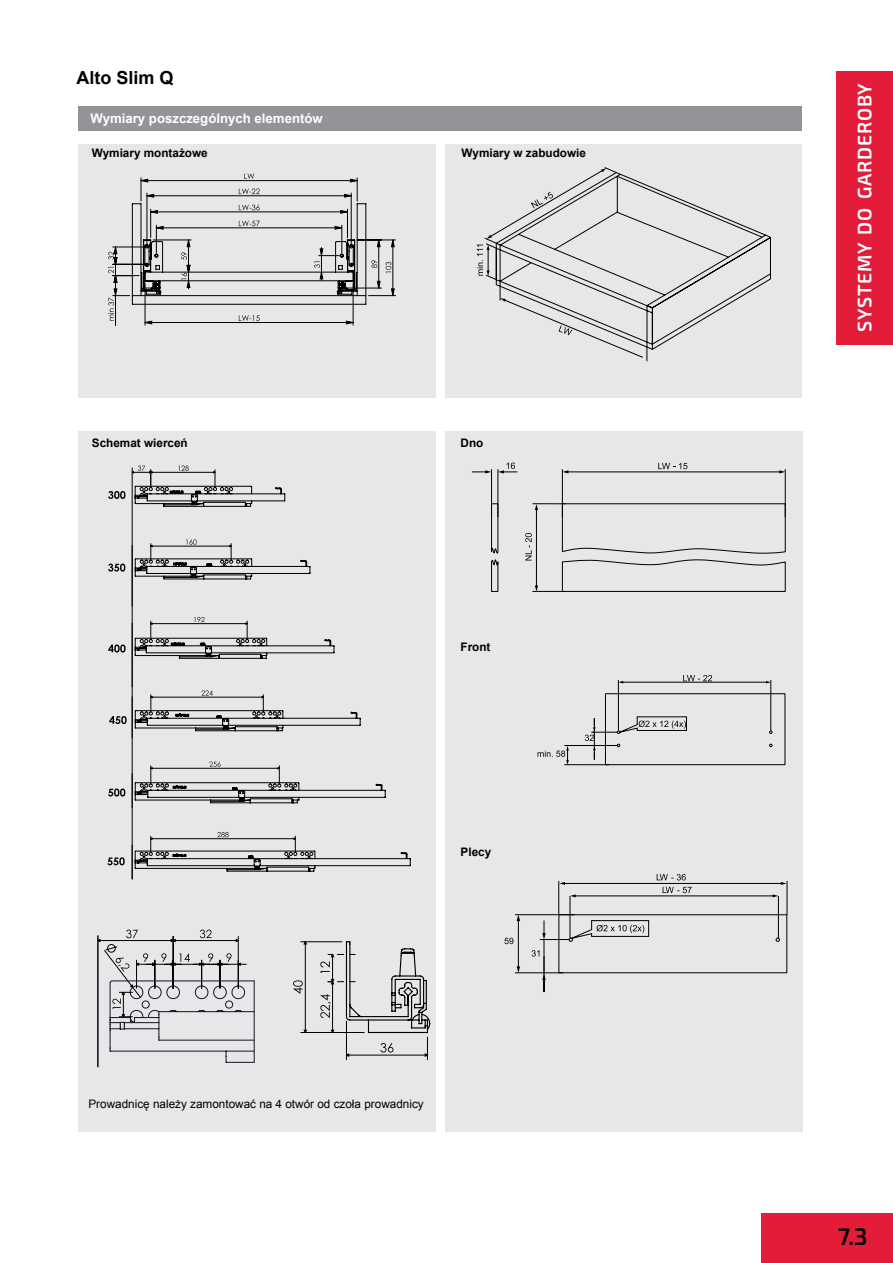
<style>
.page{position:relative;width:893px;height:1263px;background:#fff}
.page>*{position:absolute;margin:0;border:0;box-sizing:border-box;transform-origin:0 0}
.t1{font:600 24px "Exo 2.0";color:#000}
.t2{font:700 20.55px "Arial";color:#000}
.t3{font:600 19.5px "Exo 2.0";letter-spacing:.04em;color:#fff}
.t4{font:700 18px "Arial";color:#000}
.t5{font:700 13.2px "Arial";color:#fff}
.t6{font:700 11.7px "Arial";color:#000}
.t7{font:11.7px "Arial";color:#000}
</style>
<div class="page">
<div style="left:761px;top:1214px;width:132px;height:49px;background:#e21c39"></div>
<div style="left:836px;top:71px;width:57px;height:274px;background:#e21c39"></div>
<div style="left:78px;top:106px;width:724px;height:25px;background:#939498"></div>
<div style="left:78px;top:144px;width:358px;height:254px;background:#e5e7e8"></div>
<div style="left:445px;top:144px;width:357px;height:254px;background:#e5e7e8"></div>
<div style="left:78px;top:431px;width:358px;height:701px;background:#e5e7e8"></div>
<svg style="left:108px;top:564px;width:17px;height:8px"></svg>
<svg style="left:108px;top:644px;width:18px;height:8px"></svg>
<svg style="left:108px;top:491px;width:17px;height:8px"></svg>
<svg style="left:109px;top:716px;width:18px;height:8px"></svg>
<svg style="left:108px;top:788px;width:17px;height:8px"></svg>
<svg style="left:107px;top:857px;width:18px;height:8px"></svg>
<hr style="left:132px;top:468px;width:1px;height:411px;background:#000">
<svg style="left:132px;top:466px;width:84px;height:21px"></svg>
<svg style="left:134px;top:486px;width:277px;height:386px"></svg>
<svg style="left:647px;top:185px;width:124px;height:165px"></svg>
<svg style="left:477px;top:167px;width:170px;height:195px"></svg>
<svg style="left:108px;top:173px;width:288px;height:152px"></svg>
<div style="left:445px;top:431px;width:358px;height:701px;background:#e5e7e8"></div>
<svg style="left:658px;top:463px;width:29px;height:6px"></svg>
<hr style="left:491px;top:469px;width:1px;height:48px;background:#000">
<hr style="left:498px;top:469px;width:1px;height:48px;background:#000">
<hr style="left:562px;top:469px;width:1px;height:48px;background:#000">
<hr style="left:785px;top:469px;width:1px;height:48px;background:#000">
<hr style="left:567px;top:472px;width:213px;height:1px;background:#000">
<svg style="left:562px;top:470px;width:6px;height:3px"></svg>
<svg style="left:779px;top:470px;width:6px;height:3px"></svg>
<svg style="left:491px;top:503px;width:295px;height:89px"></svg>
<hr style="left:532px;top:591px;width:33px;height:1px;background:#000">
<hr style="left:532px;top:503px;width:33px;height:1px;background:#000">
<svg style="left:498px;top:462px;width:19px;height:11px"></svg>
<svg style="left:472px;top:470px;width:19px;height:3px"></svg>
<svg style="left:683px;top:675px;width:29px;height:6px"></svg>
<hr style="left:618px;top:680px;width:1px;height:51px;background:#000">
<hr style="left:770px;top:680px;width:1px;height:51px;background:#000">
<hr style="left:622px;top:682px;width:145px;height:1px;background:#000">
<svg style="left:538px;top:746px;width:31px;height:18px"></svg>
<hr style="left:564px;top:745px;width:53px;height:1px;background:#000">
<hr style="left:564px;top:764px;width:45px;height:1px;background:#000">
<svg style="left:585px;top:693px;width:200px;height:72px"></svg>
<svg style="left:504px;top:938px;width:9px;height:6px"></svg>
<hr style="left:518px;top:920px;width:1px;height:47px;background:#000">
<svg style="left:517px;top:966px;width:3px;height:6px"></svg>
<svg style="left:517px;top:915px;width:3px;height:6px"></svg>
<hr style="left:515px;top:914px;width:60px;height:1px;background:#000">
<hr style="left:544px;top:956px;width:1px;height:36px;background:#000">
<hr style="left:515px;top:972px;width:48px;height:1px;background:#000">
<hr style="left:558px;top:881px;width:1px;height:34px;background:#000">
<hr style="left:787px;top:881px;width:1px;height:34px;background:#000">
<hr style="left:564px;top:883px;width:219px;height:1px;background:#000">
<svg style="left:559px;top:882px;width:6px;height:3px"></svg>
<svg style="left:657px;top:874px;width:29px;height:6px"></svg>
<hr style="left:575px;top:896px;width:198px;height:1px;background:#000">
<svg style="left:570px;top:894px;width:6px;height:3px"></svg>
<svg style="left:773px;top:894px;width:5px;height:3px"></svg>
<svg style="left:663px;top:887px;width:29px;height:6px"></svg>
<hr style="left:570px;top:896px;width:1px;height:42px;background:#000">
<hr style="left:778px;top:896px;width:1px;height:42px;background:#000">
<svg style="left:532px;top:914px;width:255px;height:66px"></svg>
<hr style="left:97px;top:936px;width:2px;height:131px;background:#000">
<svg style="left:97px;top:929px;width:158px;height:134px"></svg>
<svg style="left:293px;top:941px;width:138px;height:119px"></svg>
<h3 class="t4" style="left:77px;top:66px;width:99px">Alto Slim Q</h3>
<h2 class="t2" style="left:89px;top:66px;width:112px">Alto Slim Q</h2>
<p class="t5" style="left:90px;top:110px;width:234px">Wymiary poszczególnych elementów</p>
<p class="t6" style="left:92px;top:145px;width:117px">Wymiary montażowe</p>
<p class="t6" style="left:462px;top:145px;width:126px">Wymiary w zabudowie</p>
<p class="t6" style="left:92px;top:435px;width:97px">Schemat wierceń</p>
<p class="t6" style="left:461px;top:435px;width:24px">Dno</p>
<p class="t6" style="left:461px;top:639px;width:31px">Front</p>
<p class="t6" style="left:461px;top:844px;width:32px">Plecy</p>
<p class="t7" style="left:88px;top:1096px;width:337px">Prowadnicę należy zamontować na 4 otwór od czoła prowadnicy</p>
<h3 class="t3" style="left:853px;top:332px;width:251px;rotate:-90deg">SYSTEMY DO GARDEROBY</h3>
<h1 class="t1" style="left:837px;top:1222px;width:32px">7.3</h1>
</div>
